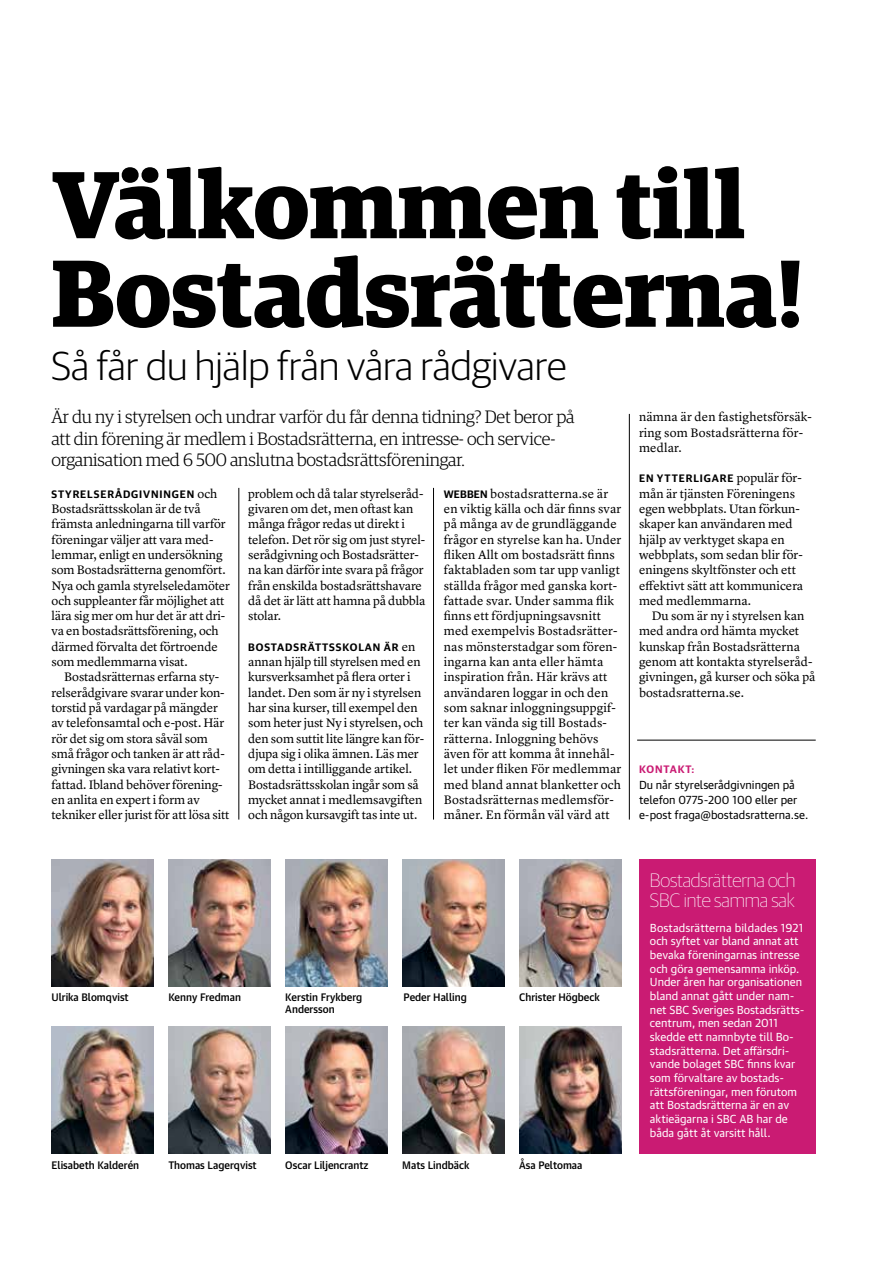
<style>
.page{position:relative;width:893px;height:1263px;background:#fff}
.page>*{position:absolute;margin:0;border:0;box-sizing:border-box;transform-origin:0 0}
.t1{font:700 95.25px/88.5px "Guardian Egyp";color:#000}
.t2{font:300 40.5px "Guardian Sans";color:#000}
.t3{font:100 19.5px/19.5px "Guardian Sans";letter-spacing:-.01em;color:#fff}
.t4{font:300 18px/21.6px "Guardian Egyp";letter-spacing:-.01em;color:#000}
.t5{font:12.75px/15.3px "Lyon Text";letter-spacing:-.01em;color:#000}
.t6{font:12.75px/15.3px "Lyon Text";letter-spacing:.01em;color:#000}
.t7{font:11.25px/13.6px "Guardian Text Sans";color:#fff}
.t8{font:11.25px/15.3px "Guardian Text Sans";color:#000}
.t9{font:600 10.8px "Guardian Sans";letter-spacing:.08em;color:#000}
.t10{font:600 10.8px "Guardian Sans";letter-spacing:.08em;color:#ca1b73}
.t11{font:500 10.5px/12px "Guardian Text Sans";color:#000}
.s1{font-family:"Lyon Text";font-weight:400;font-size:12.75px}
.s2{font-family:"Guardian Sans";font-weight:600;font-size:10.8px}
</style>
<div class="page">
<hr style="left:433px;top:488px;width:1px;height:331px;background:#000">
<div style="left:639px;top:859px;width:177px;height:295px;background:#ca1b73"></div>
<hr style="left:239px;top:488px;width:1px;height:331px;background:#000">
<hr style="left:629px;top:414px;width:1px;height:405px;background:#000">
<img style="left:51px;top:859px;width:102px;height:128px">
<img style="left:168px;top:859px;width:102px;height:128px">
<img style="left:285px;top:859px;width:102px;height:128px">
<img style="left:402px;top:859px;width:102px;height:128px">
<img style="left:519px;top:859px;width:102px;height:128px">
<img style="left:51px;top:1026px;width:102px;height:128px">
<img style="left:168px;top:1026px;width:102px;height:128px">
<img style="left:285px;top:1026px;width:102px;height:128px">
<img style="left:402px;top:1026px;width:102px;height:128px">
<img style="left:519px;top:1026px;width:102px;height:128px">
<hr style="left:637px;top:740px;width:179px;height:1px;background:#000">
<h1 class="t1" style="left:51px;top:151px;width:753px">Välkommen till<br>Bostadsrätterna!</h1>
<h2 class="t2" style="left:51px;top:338px;width:517px">Så får du hjälp från våra rådgivare</h2>
<h3 class="t4" style="left:51px;top:405px;width:525px">Är du ny i styrelsen och undrar varför du får denna tidning? Det beror på att din förening är medlem i Bostadsrätterna, en intresse- och service&shy;organisation med 6 500 anslutna bostadsrättsföreningar.</h3>
<p class="t9" style="left:52px;top:486px;width:167px">STYRELSERÅDGIVNINGEN <span class="s1">och</span></p>
<p class="t5" style="left:52px;top:500px;width:180px">Bostadsrättsskolan är de två främsta anledningarna till varför föreningar väljer att vara med&shy;lemmar, enligt en undersökning som Bostadsrätterna genomfört.<br>Nya och gamla styrelseledamöter och suppleanter får möjlighet att lära sig mer om hur det är att dri&shy;va en bostadsrättsförening, och därmed förvalta det förtroende som medlemmarna visat.</p>
<p class="t5" style="left:52px;top:668px;width:180px;text-indent:13px">Bostadsrätternas erfarna sty&shy;relserådgivare svarar under kon&shy;torstid på vardagar på mängder av telefonsamtal och e-post. Här rör det sig om stora såväl som små frågor och tanken är att råd&shy;givningen ska vara relativt kort&shy;fattad. Ibland behöver förening&shy;en anlita en expert i form av tekniker eller jurist för att lösa sitt</p>
<p class="t5" style="left:248px;top:485px;width:179px">problem och då talar styrelseråd&shy;givaren om det, men oftast kan många frågor redas ut direkt i telefon. Det rör sig om just styrel&shy;serådgivning och Bostadsrätter&shy;na kan därför inte svara på frågor från enskilda bostadsrättshavare då det är lätt att hamna på dubbla stolar.</p>
<p class="t9" style="left:248px;top:639px;width:169px">BOSTADSRÄTTSSKOLAN ÄR <span class="s1">en</span></p>
<p class="t5" style="left:248px;top:653px;width:177px">annan hjälp till styrelsen med en kursverksamhet på flera orter i landet. Den som är ny i styrelsen har sina kurser, till exempel den som heter just Ny i styrelsen, och den som suttit lite längre kan för&shy;djupa sig i olika ämnen. Läs mer om detta i intilliggande artikel.<br>Bostadsrättsskolan ingår som så mycket annat i medlemsavgiften och någon kursavgift tas inte ut.</p>
<p class="t6" style="left:444px;top:485px;width:179px"><span class="s2">WEBBEN</span> bostadsratterna.se är en viktig källa och där finns svar på många av de grundläggande frågor en styrelse kan ha. Under fliken Allt om bostadsrätt finns faktabladen som tar upp vanligt ställda frågor med ganska kort&shy;fattade svar. Under samma flik finns ett fördjupningsavsnitt med exempelvis Bostadsrätter&shy;nas mönsterstadgar som fören&shy;ingarna kan anta eller hämta inspiration från. Här krävs att användaren loggar in och den som saknar inloggningsuppgif&shy;ter kan vända sig till Bostads&shy;rätterna. Inloggning behövs även för att komma åt innehål&shy;let under fliken För medlemmar med bland annat blanketter och<br>Bostadsrätternas medlemsför&shy;måner. En förmån väl värd att</p>
<p class="t6" style="left:639px;top:408px;width:174px">nämna är den fastighetsförsäk&shy;ring som Bostadsrätterna för&shy;medlar.</p>
<p class="t9" style="left:639px;top:471px;width:164px">EN YTTERLIGARE <span class="s1">populär för-</span></p>
<p class="t5" style="left:639px;top:485px;width:166px">mån är tjänsten Föreningens egen webbplats. Utan förkun&shy;skaper kan användaren med hjälp av verktyget skapa en webbplats, som sedan blir för&shy;eningens skyltfönster och ett effektivt sätt att kommunicera med medlemmarna.</p>
<p class="t5" style="left:639px;top:607px;width:178px;text-indent:13px">Du som är ny i styrelsen kan med andra ord hämta mycket kunskap från Bostadsrätterna genom att kontakta styrelseråd&shy;givningen, gå kurser och söka på bostadsratterna.se.</p>
<p class="t10" style="left:639px;top:761px;width:57px">KONTAKT:</p>
<p class="t8" style="left:639px;top:776px;width:171px">Du når styrelserådgivningen på telefon 0775-200 100 eller per e-post fraga@bostadsratterna.se.</p>
<p class="t11" style="left:51px;top:991px;width:79px">Ulrika Blomqvist</p>
<p class="t11" style="left:168px;top:991px;width:74px">Kenny Fredman</p>
<p class="t11" style="left:285px;top:991px;width:79px">Kerstin Frykberg<br>Andersson</p>
<p class="t11" style="left:404px;top:991px;width:65px">Peder Halling</p>
<p class="t11" style="left:519px;top:991px;width:82px">Christer Högbeck</p>
<p class="t11" style="left:51px;top:1158px;width:89px">Elisabeth Kalderén</p>
<p class="t11" style="left:168px;top:1158px;width:90px">Thomas Lagerqvist</p>
<p class="t11" style="left:285px;top:1158px;width:85px">Oscar Liljencrantz</p>
<p class="t11" style="left:402px;top:1158px;width:69px">Mats Lindbäck</p>
<p class="t11" style="left:519px;top:1158px;width:65px">Åsa Peltomaa</p>
<h3 class="t3" style="left:650px;top:870px;width:147px">Bostadsrätterna och<br>SBC inte samma sak</h3>
<p class="t7" style="left:650px;top:920px;width:156px">Bostadsrätterna bildades 1921 och syftet var bland annat att bevaka föreningarnas intresse och göra gemensamma inköp.<br>U nder åren har organisationen bland annat gått under nam&shy;net SBC Sveriges Bostadsrätts&shy;centrum, men sedan 2011 skedde ett namnbyte till Bo&shy;stadsrätterna. Det affärsdri&shy;vande bolaget SBC finns kvar som förvaltare av bostads&shy;rättsföreningar, men förutom att Bostadsrätterna är en av aktieägarna i SBC AB har de båda gått åt varsitt håll.</p>
</div>
